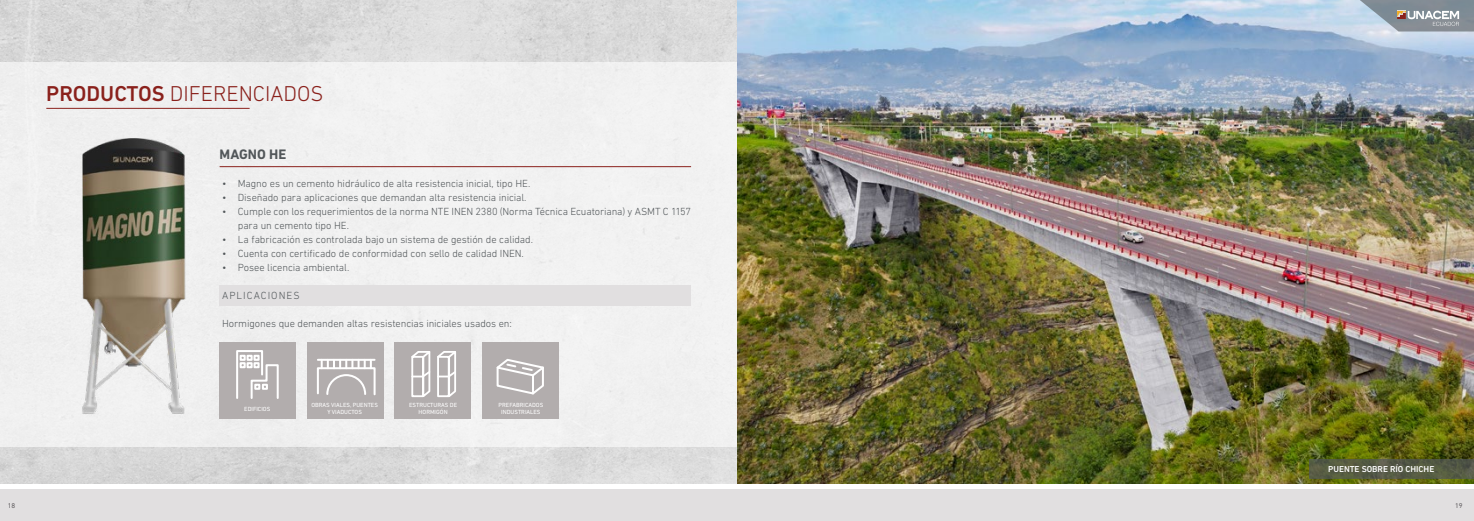
<style>
.page{position:relative;width:1474px;height:521px;background:#fff}
.page>*{position:absolute;margin:0;border:0;box-sizing:border-box;transform-origin:0 0}
.t1{font:300 21.88px "DIN Next LT Pro";color:#8a211c}
.t2{font:700 14px "DIN Next LT Pro";color:#52575a}
.t3{font:300 10.5px/14px "DIN Next LT Pro";letter-spacing:-.01em;color:#52575a}
.t4{font:300 10.5px "DIN Next LT Pro";letter-spacing:.095em;color:#52575a}
.t5{font:500 8.75px "DIN Next LT Pro";color:#fff}
.t6{font:7px "DIN Next LT Pro";color:#605d60}
.t7{font:6.04px/7.3px "DIN Next LT Pro";color:#fff;text-align:center}
.s1{font-weight:500}
</style>
<div class="page">
<img style="left:0;top:0;width:1473px;height:484px">
<div style="left:0;top:62px;width:1473px;height:384px;background:#f1f1f1"></div>
<hr style="left:46px;top:108px;width:204px;height:1px;background:#8a211c">
<hr style="left:220px;top:166px;width:471px;height:1px;background:#8a211c">
<img style="left:82px;top:138px;width:104px;height:276px">
<div style="left:220px;top:285px;width:471px;height:21px;background:#e1dfe0"></div>
<div style="left:219px;top:342px;width:76px;height:77px;background:#b2adad"></div>
<svg style="left:236px;top:350px;width:43px;height:49px"></svg>
<div style="left:307px;top:342px;width:76px;height:77px;background:#b2adad"></div>
<hr style="left:318px;top:359px;width:56px;height:2px;background:#fff">
<svg style="left:317px;top:360px;width:59px;height:36px"></svg>
<div style="left:394px;top:342px;width:77px;height:77px;background:#b2adad"></div>
<svg style="left:411px;top:351px;width:45px;height:47px"></svg>
<div style="left:482px;top:342px;width:77px;height:77px;background:#b2adad"></div>
<svg style="left:496px;top:359px;width:48px;height:36px"></svg>
<img style="left:737px;top:0;width:736px;height:483px">
<svg style="left:1309px;top:459px;width:164px;height:20px;fill:#565c43"></svg>
<div style="left:737px;top:489px;width:736px;height:32px;background:#e1dfe0"></div>
<svg style="left:1343px;top:0;width:130px;height:32px"></svg>
<div style="left:0;top:489px;width:735px;height:32px;background:#e1dfe0"></div>
<h1 class="t1" style="left:46px;top:81px;width:279px"><span class="s1">PRODUCTOS</span> DIFERENCIADOS</h1>
<h2 class="t2" style="left:220px;top:146px;width:68px">MAGNO HE</h2>
<p class="t3" style="left:222px;top:177px;width:310px">• Magno es un cemento hidráulico de alta resistencia inicial, tipo HE.</p>
<p class="t3" style="left:222px;top:191px;width:306px">• Diseñado para aplicaciones que demandan alta resistencia inicial.</p>
<p class="t3" style="left:238px;top:205px;width:455px;text-indent:-16px">• Cumple con los requerimientos de la norma NTE INEN 2380 (Norma Técnica Ecuatoriana) y ASMT C 1157 para un cemento tipo HE.</p>
<p class="t3" style="left:222px;top:233px;width:312px">• La fabricación es controlada bajo un sistema de gestión de calidad.</p>
<p class="t3" style="left:222px;top:247px;width:303px">• Cuenta con certificado de conformidad con sello de calidad INEN.</p>
<p class="t3" style="left:222px;top:261px;width:129px">• Posee licencia ambiental.</p>
<p class="t4" style="left:222px;top:290px;width:79px">APLICACIONES</p>
<p class="t3" style="left:222px;top:317px;width:291px">Hormigones que demanden altas resistencias iniciales usados en:</p>
<p class="t7" style="left:244px;top:406px;width:28px">EDIFICIOS</p>
<p class="t7" style="left:311px;top:401px;width:68px">OBRAS VIALES, PUENTES<br>Y VIADUCTOS</p>
<p class="t7" style="left:409px;top:401px;width:49px">ESTRUCTURAS DE<br>HORMIGÓN</p>
<p class="t7" style="left:498px;top:401px;width:46px">PREFABRICADOS<br>INDUSTRIALES</p>
<p class="t5" style="left:1328px;top:464px;width:108px">PUENTE SOBRE RÍO CHICHE</p>
<p class="t6" style="left:8px;top:502px;width:9px">18</p>
<p class="t6" style="left:1455px;top:502px;width:9px">19</p>
</div>
